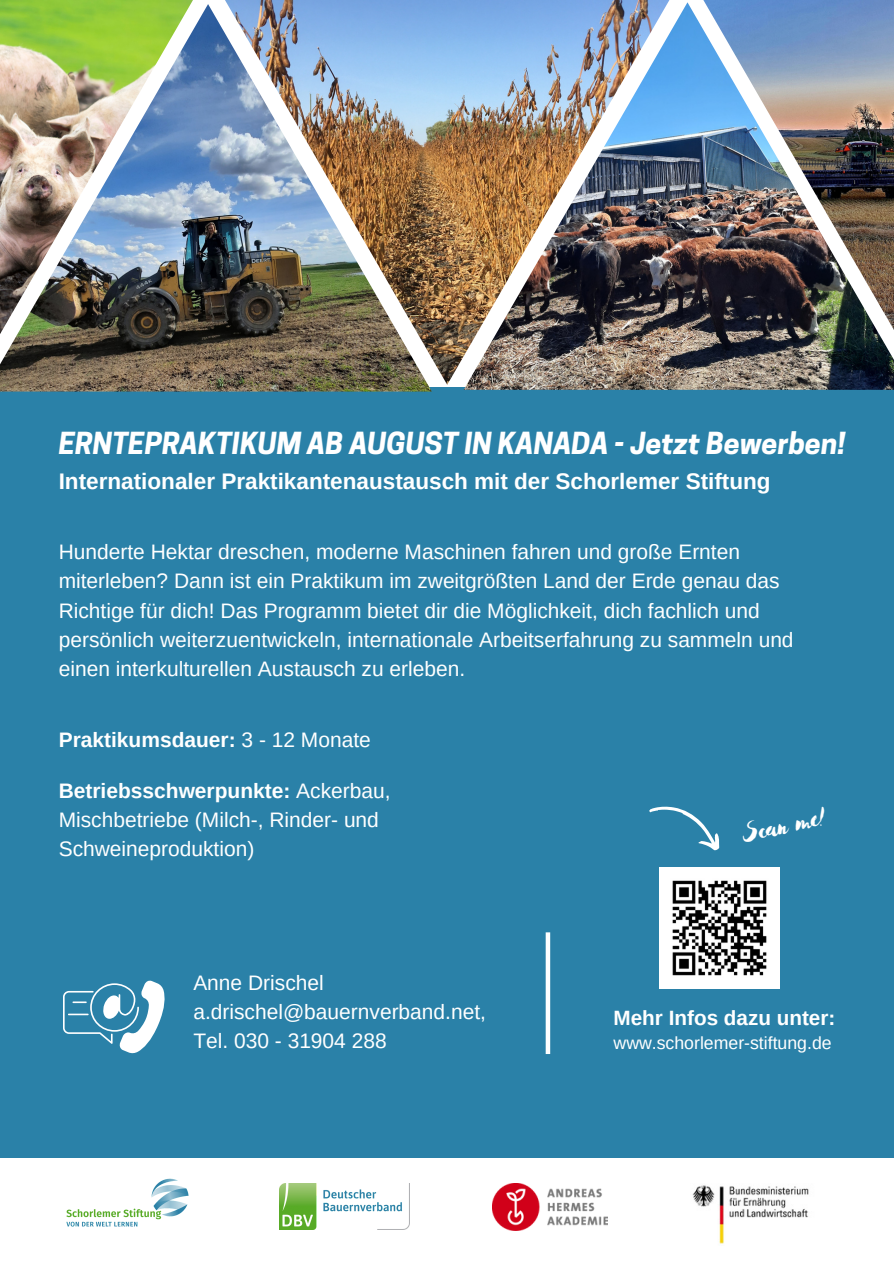
<style>
.page{position:relative;width:894px;height:1264px;background:#fff}
.page>*{position:absolute;margin:0;border:0;box-sizing:border-box;transform-origin:0 0}
.t1{font:33px "Advetime";color:#fff}
.t2{font:italic 700 28.5px "Cooper Hewitt";color:#fff}
.t3{font:700 22.5px "Arimo";color:#fff}
.t4{font:21px/29.2px "Arimo";color:#fff}
.t5{font:700 21px "Arimo";color:#fff}
.t6{font:700 20.7px "Arimo";color:#fff}
.t7{font:17.7px "Arimo";color:#fff}
.s1{font-weight:400}
.s2{font-weight:700}
</style>
<div class="page">
<div style="left:0;top:387px;width:893px;height:770px;background:#2a81a8"></div>
<div style="left:545px;top:932px;width:5px;height:122px;background:#fff"></div>
<svg style="left:649px;top:806px;width:71px;height:45px"></svg>
<img style="left:0;top:4px;width:432px;height:387px">
<img style="left:223px;top:0;width:447px;height:385px">
<img style="left:463px;top:2px;width:430px;height:388px">
<svg style="left:63px;top:980px;width:102px;height:73px"></svg>
<hr style="left:68px;top:1013px;width:21px;height:2px;background:#fff">
<img style="left:687px;top:0;width:206px;height:360px">
<img style="left:0;top:0;width:194px;height:385px">
<img style="left:279px;top:1183px;width:130px;height:46px">
<img style="left:66px;top:1178px;width:123px;height:49px">
<img style="left:492px;top:1183px;width:115px;height:47px">
<img style="left:692px;top:1185px;width:117px;height:59px">
<img style="left:659px;top:867px;width:120px;height:121px">
<h2 class="t2" style="left:59px;top:433px;width:787px">ERNTEPRAKTIKUM AB AUGUST IN KANADA - Jetzt Bewerben!</h2>
<p class="t3" style="left:59px;top:468px;width:713px">Internationaler Praktikantenaustausch mit der Schorlemer Stiftung</p>
<p class="t4" style="left:59px;top:537px;width:736px">Hunderte Hektar dreschen, moderne Maschinen fahren und große Ernten miterleben? Dann ist ein Praktikum im zweitgrößten Land der Erde genau das Richtige für dich! Das Programm bietet dir die Möglichkeit, dich fachlich und persönlich weiterzuentwickeln, internationale Arbeitserfahrung zu sammeln und einen interkulturellen Austausch zu erleben.</p>
<p class="t5" style="left:59px;top:727px;width:313px">Praktikumsdauer: <span class="s1">3 - 12 Monate</span></p>
<p class="t4" style="left:59px;top:775px;width:333px"><span class="s2">Betriebsschwerpunkte:</span> Ackerbau,<br>Mischbetriebe (Milch-, Rinder- und<br>Schweineproduktion)</p>
<p class="t4" style="left:193px;top:967px;width:294px">Anne Drischel a.drischel@bauernverband.net,<br>Tel. 030 - 31904 288</p>
<h1 class="t1" style="left:736px;top:811px;width:88px;rotate:-12deg">Scan me!</h1>
<p class="t6" style="left:613px;top:1006px;width:223px">Mehr Infos dazu unter:</p>
<p class="t7" style="left:613px;top:1033px;width:219px">www.schorlemer-stiftung.de</p>
</div>
